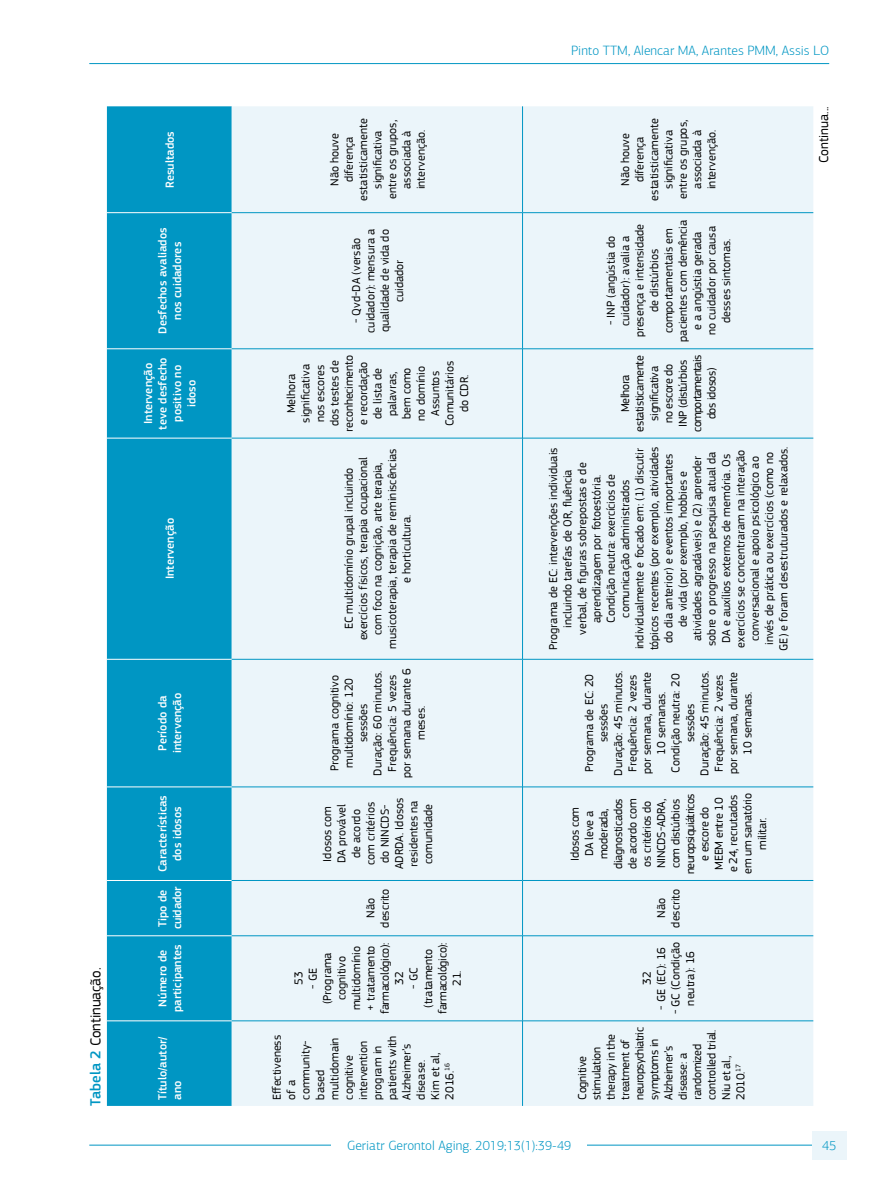
<style>
.page{position:relative;width:893px;height:1191px;background:#fff}
.page>*{position:absolute;margin:0;border:0;box-sizing:border-box;transform-origin:0 0}
.t1{font:15px "PF Square Sans Pro";color:#000}
.t2{font:300 13.5px "PF Agora Sans Pro";color:#0096c3}
.t3{font:13.5px "PF Square Sans Pro";color:#000}
.t4{font:12px/14.4px "PF Square Sans Pro";color:#000;text-align:center}
.t5{font:12px/14.4px "PF Square Sans Pro";letter-spacing:-.02em;color:#000}
.t6{font:500 12px/14.4px "PF Square Sans Pro";color:#fff;text-align:center}
.t7{font:12px/14.4px "PF Square Sans Pro";letter-spacing:-.03em;color:#000;text-align:center}
.t8{font:500 12px/14.4px "PF Square Sans Pro";letter-spacing:-.025em;color:#fff}
.s1{font-weight:500;color:#0096c3}
</style>
<div class="page">
<hr style="left:89px;top:1144px;width:740px;height:1px;background:#0096c3">
<hr style="left:89px;top:63px;width:740px;height:1px;background:#0096c3">
<div style="left:332px;top:1133px;width:255px;height:23px;background:#fff"></div>
<div style="left:812px;top:1130px;width:34px;height:29px;background:#ebf5fa"></div>
<div style="left:107px;top:106px;width:125px;height:1000px;background:#0096c3"></div>
<div style="left:232px;top:106px;width:581px;height:1000px;background:#ebf5fa"></div>
<hr style="left:107px;top:1020px;width:125px;height:1px;background:#fff">
<hr style="left:107px;top:935px;width:125px;height:1px;background:#fff">
<hr style="left:107px;top:880px;width:125px;height:1px;background:#fff">
<hr style="left:107px;top:786px;width:125px;height:1px;background:#fff">
<hr style="left:107px;top:659px;width:125px;height:1px;background:#fff">
<hr style="left:107px;top:438px;width:125px;height:1px;background:#fff">
<hr style="left:107px;top:348px;width:125px;height:1px;background:#fff">
<hr style="left:107px;top:212px;width:125px;height:1px;background:#fff">
<hr style="left:232px;top:1020px;width:290px;height:1px;background:#0096c3">
<hr style="left:232px;top:935px;width:290px;height:1px;background:#0096c3">
<hr style="left:232px;top:880px;width:290px;height:1px;background:#0096c3">
<hr style="left:232px;top:786px;width:290px;height:1px;background:#0096c3">
<hr style="left:232px;top:659px;width:290px;height:1px;background:#0096c3">
<hr style="left:232px;top:438px;width:290px;height:1px;background:#0096c3">
<hr style="left:232px;top:348px;width:290px;height:1px;background:#0096c3">
<hr style="left:232px;top:212px;width:290px;height:1px;background:#0096c3">
<hr style="left:522px;top:1020px;width:1px;height:86px;background:#0096c3">
<hr style="left:522px;top:935px;width:1px;height:85px;background:#0096c3">
<hr style="left:523px;top:1020px;width:290px;height:1px;background:#0096c3">
<hr style="left:522px;top:880px;width:1px;height:55px;background:#0096c3">
<hr style="left:523px;top:935px;width:290px;height:1px;background:#0096c3">
<hr style="left:522px;top:787px;width:1px;height:93px;background:#0096c3">
<hr style="left:523px;top:880px;width:290px;height:1px;background:#0096c3">
<hr style="left:522px;top:659px;width:1px;height:128px;background:#0096c3">
<hr style="left:523px;top:786px;width:290px;height:1px;background:#0096c3">
<hr style="left:522px;top:438px;width:1px;height:221px;background:#0096c3">
<hr style="left:523px;top:659px;width:290px;height:1px;background:#0096c3">
<hr style="left:522px;top:349px;width:1px;height:89px;background:#0096c3">
<hr style="left:523px;top:438px;width:290px;height:1px;background:#0096c3">
<hr style="left:522px;top:213px;width:1px;height:136px;background:#0096c3">
<hr style="left:523px;top:348px;width:290px;height:1px;background:#0096c3">
<hr style="left:522px;top:106px;width:1px;height:107px;background:#0096c3">
<hr style="left:523px;top:212px;width:290px;height:1px;background:#0096c3">
<p class="t6" style="left:163px;top:188px;width:58px;rotate:-90deg">Resultados</p>
<p class="t6" style="left:156px;top:334px;width:108px;rotate:-90deg">Desfechos avaliados nos cuidadores</p>
<p class="t6" style="left:141px;top:429px;width:74px;rotate:-90deg">Intervenção teve desfecho positivo no idoso</p>
<p class="t6" style="left:163px;top:579px;width:62px;rotate:-90deg">Intervenção</p>
<p class="t1" style="left:87px;top:1106px;width:140px;rotate:-90deg"><span class="s1">Tabela 2</span> Continuação.</p>
<p class="t6" style="left:156px;top:753px;width:62px;text-align:left;rotate:-90deg">Período da intervenção</p>
<p class="t6" style="left:156px;top:872px;width:79px;rotate:-90deg">Características dos idosos</p>
<p class="t8" style="left:156px;top:929px;width:44px;rotate:-90deg">Tipo de cuidador</p>
<p class="t6" style="left:156px;top:1012px;width:69px;rotate:-90deg">Número de participantes</p>
<p class="t6" style="left:156px;top:1099px;width:65px;text-align:left;rotate:-90deg">Título/autor/ ano</p>
<p class="t4" style="left:327px;top:201px;width:84px;rotate:-90deg">Não houve diferença estatisticamente significativa entre os grupos, associada à intervenção.</p>
<p class="t4" style="left:349px;top:333px;width:105px;rotate:-90deg">- Qvd-DA (versão cuidador): mensura a qualidade de vida do cuidador</p>
<p class="t4" style="left:284px;top:432px;width:78px;rotate:-90deg">Melhora significativa nos escores dos testes de reconhecimento e recordação de lista de palavras,<br>bem como<br>no domínio<br>Assuntos<br>Comunitários do CDR.</p>
<p class="t4" style="left:342px;top:649px;width:202px;rotate:-90deg">EC multidomínio grupal incluindo exercícios físicos, terapia ocupacional com foco na cognição, arte terapia, musicoterapia, terapia de reminiscências e horticultura.</p>
<p class="t4" style="left:327px;top:778px;width:111px;rotate:-90deg">Programa cognitivo multidomínio: 120 sessões<br>Duração: 60 minutos.<br>Frequência: 5 vezes por semana durante 6 meses.</p>
<p class="t4" style="left:320px;top:869px;width:73px;rotate:-90deg">Idosos com<br>DA provável de acordo com critérios do NINCDS-<br>ADRDA. Idosos residentes na comunidade</p>
<p class="t4" style="left:363px;top:927px;width:40px;rotate:-90deg">Não descrito</p>
<p class="t4" style="left:306px;top:1014px;width:74px;rotate:-90deg">- GE (Programa cognitivo multidomínio + tratamento farmacológico):<br>32</p>
<p class="t4" style="left:407px;top:1014px;width:74px;rotate:-90deg">- GC (tratamento farmacológico):<br>21.</p>
<p class="t4" style="left:291px;top:985px;width:15px;rotate:-90deg">53</p>
<p class="t4" style="left:270px;top:1099px;width:66px;text-align:left;rotate:-90deg">Effectiveness of a community&shy;based multidomain cognitive intervention program in patients with<br>Alzheimer’s disease.<br>Kim et al,<br>2016.<sup>16</sup></p>
<p class="t2" style="left:571px;top:42px;width:259px">Pinto TTM, Alencar MA, Arantes PMM, Assis LO</p>
<p class="t4" style="left:618px;top:200px;width:84px;rotate:-90deg">Não houve diferença estatisticamente significativa entre os grupos, associada à intervenção.</p>
<p class="t4" style="left:604px;top:341px;width:123px;rotate:-90deg">- INP (angústia do cuidador): avalia a presença e intensidade de distúrbios comportamentais em pacientes com demência e a angústia gerada<br>no cuidador por causa desses sintomas.</p>
<p class="t7" style="left:618px;top:432px;width:78px;rotate:-90deg">Melhora estatisticamente significativa<br>no escore do<br>INP (distúrbios comportamentais dos idosos)</p>
<p class="t4" style="left:546px;top:651px;width:206px;rotate:-90deg">Programa de EC: intervenções individuais incluindo tarefas de OR, fluência<br>verbal, de figuras sobrepostas e de aprendizagem por fotoestória.<br>Condição neutra: exercícios de comunicação administrados individualmente e focado em: (1) discutir tópicos recentes (por exemplo, atividades do dia anterior) e eventos importantes de vida (por exemplo, hobbies e atividades agradáveis) e (2) aprender sobre o progresso na pesquisa atual da DA e auxílios externos de memória. Os exercícios se concentraram na interação conversacional e apoio psicológico ao invés de prática ou exercícios (como no GE) e foram desestruturados e relaxados.</p>
<p class="t4" style="left:582px;top:775px;width:107px;rotate:-90deg">Programa de EC: 20 sessões<br>Duração: 45 minutos.<br>Frequência: 2 vezes por semana, durante<br>10 semanas.<br>Condição neutra: 20 sessões<br>Duração: 45 minutos.<br>Frequência: 2 vezes por semana, durante<br>10 semanas.</p>
<p class="t5" style="left:568px;top:874px;width:82px;text-align:center;rotate:-90deg">Idosos com<br>DA leve a moderada, diagnosticados de acordo com os critérios do<br>NINCDS-ADRA, com distúrbios neuropsiquiátricos e escore do<br>MEEM entre 10 e 24, recrutados em um sanatório militar.</p>
<p class="t4" style="left:654px;top:927px;width:40px;rotate:-90deg">Não descrito</p>
<p class="t4" style="left:654px;top:1009px;width:64px;rotate:-90deg">- GE (EC): 16</p>
<p class="t4" style="left:668px;top:1014px;width:74px;rotate:-90deg">- GC (Condição neutra): 16</p>
<p class="t4" style="left:640px;top:985px;width:15px;rotate:-90deg">32</p>
<p class="t5" style="left:575px;top:1099px;width:74px;rotate:-90deg">Cognitive stimulation therapy in the treatment of neuropsychiatric symptoms in<br>Alzheimer’s disease: a randomized controlled trial.<br>Niu et al.,<br>2010.<sup>17</sup></p>
<p class="t3" style="left:816px;top:163px;width:58px;rotate:-90deg">Continua...</p>
<p class="t2" style="left:347px;top:1137px;width:226px">Geriatr Gerontol Aging. 2019;13(1):39-49</p>
<p class="t2" style="left:822px;top:1137px;width:16px">45</p>
</div>
